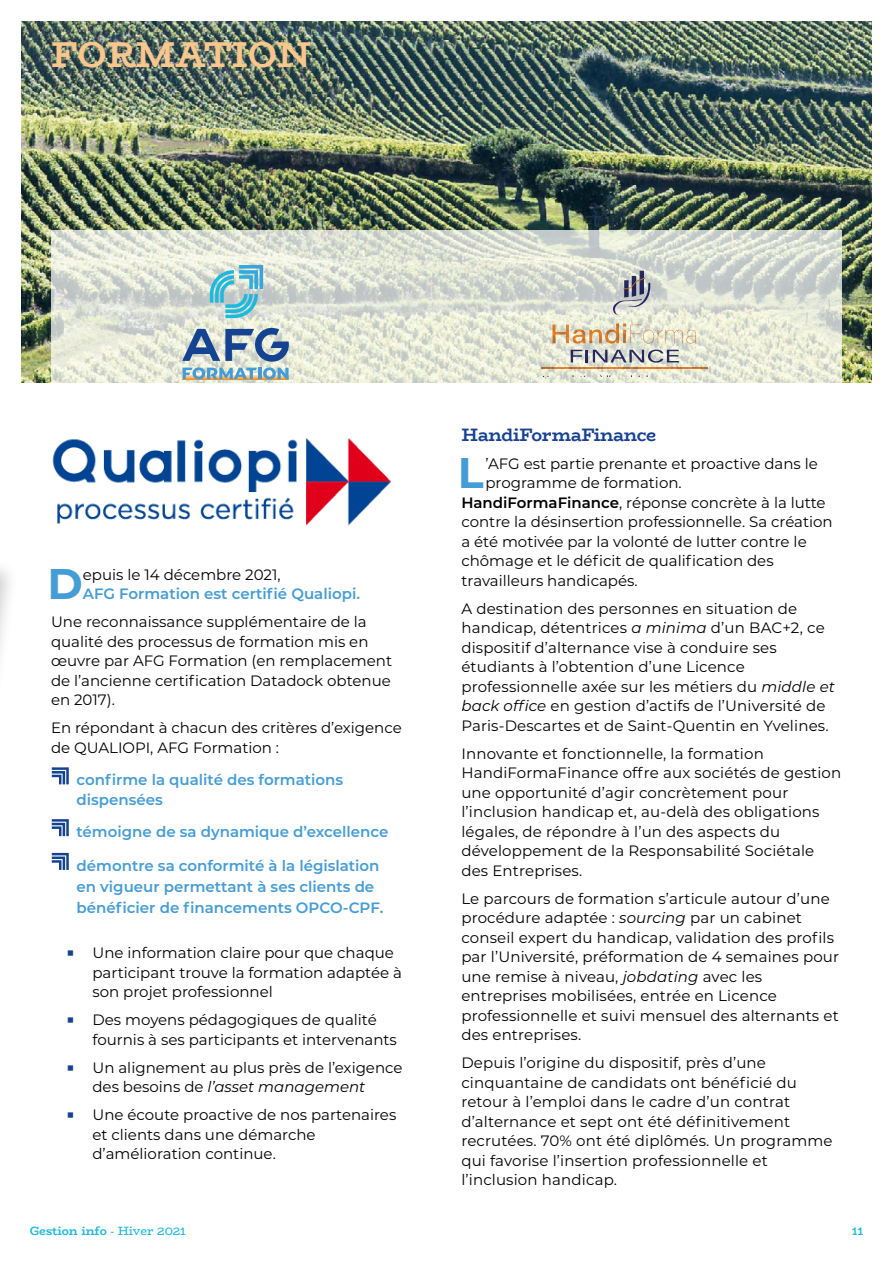
<style>
.page{position:relative;width:893px;height:1263px;background:#fff}
.page>*{position:absolute;margin:0;border:0;box-sizing:border-box;transform-origin:0 0}
.t1{font:700 42.9px "Montserrat";color:#449dd7}
.t2{font:700 36px "Bio Rhyme";color:#fbc68c}
.t3{font:700 18px "Bio Rhyme";letter-spacing:-.01em;color:#164194}
.t4{font:15px/19.5px "Montserrat";letter-spacing:.005em;color:#000}
.t5{font:600 15px/21px "Montserrat";color:#449dd7}
.t6{font:700 12px "Bio Rhyme";color:#1dbadf}
.s1{font-style:italic}
.s2{font-weight:600}
.s3{font-weight:400}
</style>
<div class="page">
<img style="left:21px;top:21px;width:851px;height:362px">
<svg style="left:51px;top:230px;width:791px;height:153px"></svg>
<svg style="left:52px;top:767px;width:17px;height:17px"></svg>
<svg style="left:52px;top:819px;width:17px;height:17px"></svg>
<svg style="left:52px;top:853px;width:17px;height:17px"></svg>
<svg style="left:210px;top:265px;width:53px;height:53px"></svg>
<svg style="left:182px;top:328px;width:107px;height:52px"></svg>
<svg style="left:536px;top:265px;width:183px;height:112px"></svg>
<svg style="left:552px;top:323px;width:144px;height:21px"></svg>
<svg style="left:571px;top:350px;width:108px;height:13px"></svg>
<hr style="left:541px;top:368px;width:167px;height:1px;background:#f18731">
<svg style="left:599px;top:375px;width:11px;height:2px"></svg>
<svg style="left:639px;top:375px;width:9px;height:2px"></svg>
<svg style="left:611px;top:271px;width:39px;height:45px"></svg>
<img style="left:52px;top:438px;width:339px;height:88px">
<h2 class="t2" style="left:51px;top:26px;width:261px">FORMATION</h2>
<h1 class="t1" style="left:47px;top:553px;width:37px">D</h1>
<p class="t4" style="left:83px;top:564px;width:199px">epuis le 14 décembre 2021,</p>
<p class="t5" style="left:83px;top:583px;width:279px">AFG Formation est certifié Qualiopi.</p>
<p class="t4" style="left:51px;top:612px;width:343px">Une reconnaissance supplémentaire de la qualité des processus de formation mis en œuvre par AFG Formation (en remplacement de l’ancienne certification Datadock obtenue en 2017).</p>
<p class="t4" style="left:51px;top:718px;width:352px">En répondant à chacun des critères d’exigence de QUALIOPI, AFG Formation :</p>
<p class="t5" style="left:77px;top:769px;width:268px;line-height:19.5px">confirme la qualité des formations dispensées</p>
<p class="t5" style="left:77px;top:820px;width:313px">témoigne de sa dynamique d’excellence</p>
<p class="t5" style="left:77px;top:854px;width:308px">démontre sa conformité à la législation en vigueur permettant à ses clients de bénéficier de financements OPCO-CPF.</p>
<p class="t4" style="left:92px;top:943px;width:311px">Une information claire pour que chaque participant trouve la formation adaptée à son projet professionnel</p>
<p class="t4" style="left:92px;top:1010px;width:306px">Des moyens pédagogiques de qualité fournis à ses participants et intervenants</p>
<p class="t4" style="left:92px;top:1057px;width:312px">Un alignement au plus près de l’exigence des besoins de <span class="s1">l’asset management</span></p>
<p class="t4" style="left:92px;top:1105px;width:305px">Une écoute proactive de nos partenaires et clients dans une démarche d’amélioration continue.</p>
<p class="t3" style="left:461px;top:421px;width:197px">HandiFormaFinance</p>
<h1 class="t1" style="left:458px;top:442px;width:27px">L</h1>
<p class="t4" style="left:485px;top:453px;width:334px">’AFG est partie prenante et proactive dans le</p>
<p class="t4" style="left:485px;top:473px;width:198px">programme de formation.</p>
<p class="t4" style="left:461px;top:492px;width:366px"><span class="s2">HandiFormaFinance</span>, réponse concrète à la lutte</p>
<p class="t4" style="left:461px;top:512px;width:373px">contre la désinsertion professionnelle. Sa création</p>
<p class="t4" style="left:461px;top:531px;width:347px">a été motivée par la volonté de lutter contre le</p>
<p class="t4" style="left:461px;top:551px;width:314px">chômage et le déficit de qualification des</p>
<p class="t4" style="left:461px;top:570px;width:178px">travailleurs handicapés.</p>
<p class="t4" style="left:461px;top:598px;width:375px">A destination des personnes en situation de handicap, détentrices <span class="s1">a minima</span> d’un BAC+2, ce dispositif d’alternance vise à conduire ses étudiants à l’obtention d’une Licence professionnelle axée sur les métiers du <span class="s1">middle et back office</span> en gestion d’actifs de l’Université de Paris-Descartes et de Saint-Quentin en Yvelines.</p>
<p class="t4" style="left:461px;top:743px;width:381px">Innovante et fonctionnelle, la formation HandiFormaFinance offre aux sociétés de gestion une opportunité d’agir concrètement pour l’inclusion handicap et, au-delà des obligations légales, de répondre à l’un des aspects du développement de la Responsabilité Sociétale des Entreprises.</p>
<p class="t4" style="left:461px;top:888px;width:379px">Le parcours de formation s’articule autour d’une procédure adaptée : <span class="s1">sourcing</span> par un cabinet conseil expert du handicap, validation des profils par l’Université, préformation de 4 semaines pour une remise à niveau, <span class="s1">jobdating</span> avec les entreprises mobilisées, entrée en Licence professionnelle et suivi mensuel des alternants et des entreprises.</p>
<p class="t4" style="left:461px;top:1053px;width:373px">Depuis l’origine du dispositif, près d’une cinquantaine de candidats ont bénéficié du retour à l’emploi dans le cadre d’un contrat d’alternance et sept ont été définitivement recrutées. 70% ont été diplômés. Un programme qui favorise l’insertion professionnelle et l’inclusion handicap.</p>
<p class="t6" style="left:30px;top:1221px;width:158px">Gestion info <span class="s3">- Hiver 2021</span></p>
<p class="t6" style="left:852px;top:1221px;width:13px">11</p>
</div>
